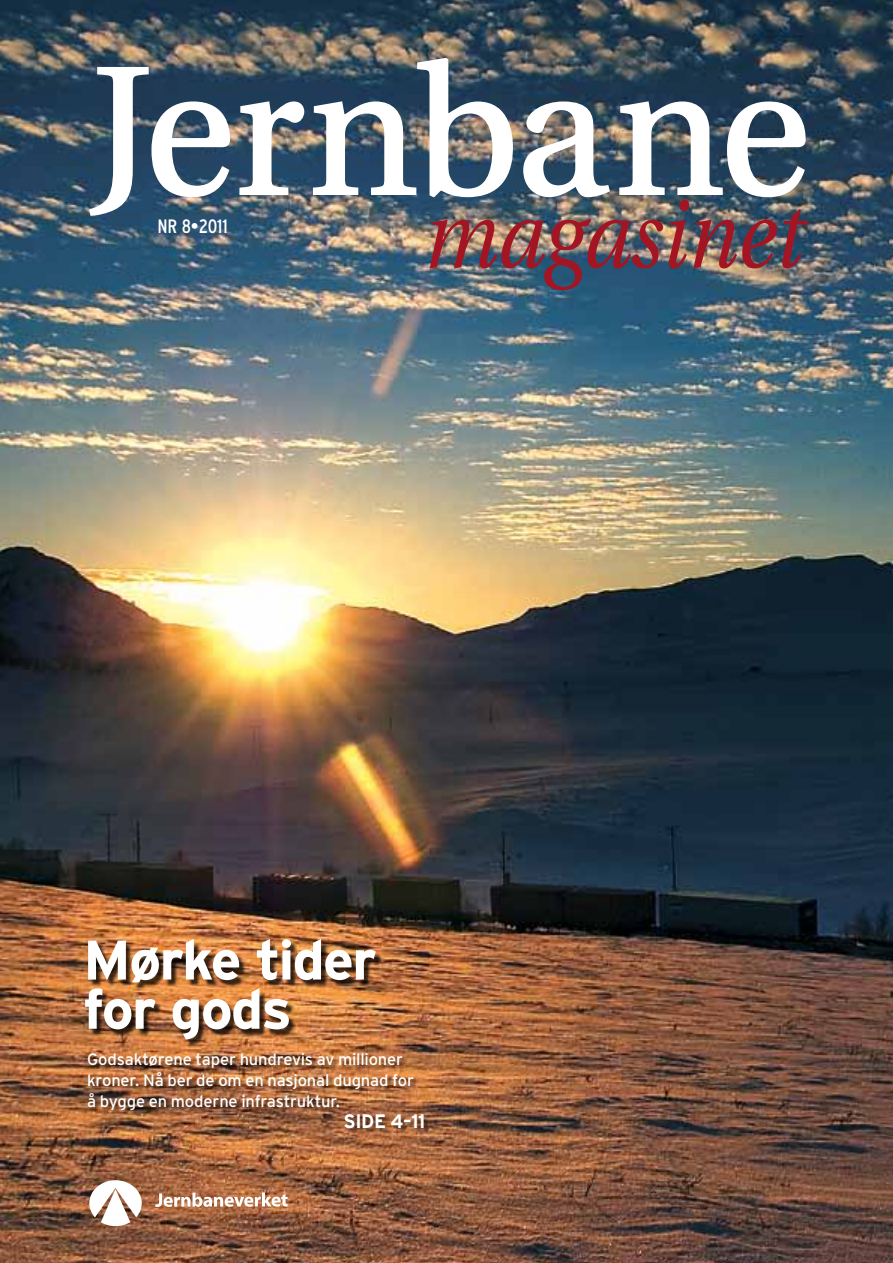
<style>
.page{position:relative;width:893px;height:1263px;background:#fff}
.page>*{position:absolute;margin:0;border:0;box-sizing:border-box;transform-origin:0 0}
.t1{font:700 55.65px/49.2px "Interstate";letter-spacing:-.035em;color:#fff;scale:1.04 1}
.t2{font:700 19.5px "Interstate";letter-spacing:-.02em;color:#fff;scale:.95 1}
.t3{font:condensed 19.35px "Interstate";color:#fff}
.t4{font:16.5px/21px "Interstate";letter-spacing:-.01em;color:#fff}
</style>
<div class="page">
<img style="left:0;top:0;width:893px;height:1263px">
<svg style="left:155px;top:1192px;width:133px;height:15px"></svg>
<svg style="left:89px;top:1180px;width:53px;height:46px"></svg>
<svg style="left:88px;top:66px;width:143px;height:151px"></svg>
<img style="left:238px;top:100px;width:67px;height:96px">
<img style="left:312px;top:57px;width:496px;height:233px">
<div style="left:87px;top:941px;width:295px;height:105px;background:#000;opacity:.75"></div>
<div style="left:88px;top:1053px;width:341px;height:80px;background:#000;opacity:.6"></div>
<p class="t3" style="left:157px;top:216px;width:72px">NR 8•2011</p>
<h1 class="t1" style="left:83px;top:935px;width:284px">Mørke tider for gods</h1>
<p class="t4" style="left:87px;top:1048px;width:328px">Godsaktørene taper hundrevis av millioner kroner. Nå ber de om en nasjonal dugnad for å bygge en moderne infrastruktur.</p>
<p class="t2" style="left:344px;top:1110px;width:87px">SIDE 4–11</p>
</div>
